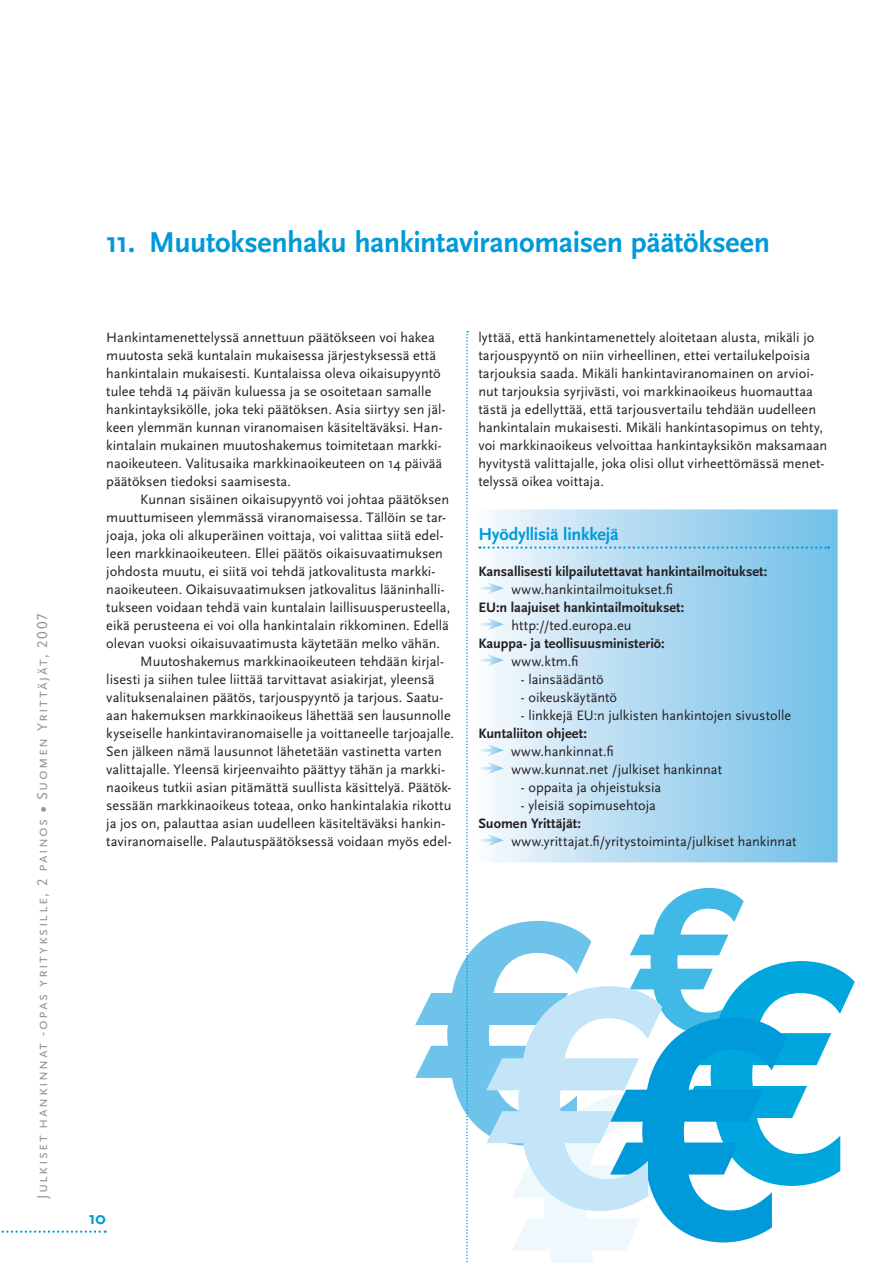
<style>
.page{position:relative;width:893px;height:1263px;background:#fff}
.page>*{position:absolute;margin:0;border:0;box-sizing:border-box;transform-origin:0 0}
.t1{font:700 30px "Scala Sans";letter-spacing:-.01em;color:#009ad9}
.t2{font:700 18px "Scala Sans";letter-spacing:-.01em;color:#009ad9}
.t3{font:15px "Scala Sans Caps";letter-spacing:.1em;color:#939598}
.t4{font:14.25px/18px "Scala Sans";color:#231f20}
.t5{font:700 14.25px "Scala Sans";color:#231f20}
.s1{font-family:"Scala Sans";font-weight:700}
</style>
<div class="page">
<svg style="left:415px;top:331px;width:440px;height:932px"></svg>
<svg style="left:1px;top:1230px;width:105px;height:3px"></svg>
<p class="t3" style="left:33px;top:1199px;width:587px;rotate:-90deg">Julkiset hankinnat -opas yrityksille, 2 painos <span class="s1">•</span> Suomen Yrittäjät, 2007</p>
<h1 class="t1" style="left:106px;top:230px;width:665px">11. Muutoksenhaku hankintaviranomaisen päätökseen</h1>
<p class="t4" style="left:106px;top:329px;width:341px">Hankintamenettelyssä annettuun päätökseen voi hakea muutosta sekä kuntalain mukaisessa järjestyksessä että hankintalain mukaisesti. Kuntalaissa oleva oikaisupyyntö tulee tehdä 14 päivän kuluessa ja se osoitetaan samalle hankintayksikölle, joka teki päätöksen. Asia siirtyy sen jäl&shy;keen ylemmän kunnan viranomaisen käsiteltäväksi. Han&shy;kintalain mukainen muutoshakemus toimitetaan markki&shy;naoikeuteen. Valitusaika markkinaoikeuteen on 14 päivää päätöksen tiedoksi saamisesta.</p>
<p class="t4" style="left:140px;top:491px;width:310px">Kunnan sisäinen oikaisupyyntö voi johtaa päätöksen</p>
<p class="t4" style="left:106px;top:509px;width:341px">muuttumiseen ylemmässä viranomaisessa. Tällöin se tar-</p>
<p class="t4" style="left:106px;top:527px;width:339px">joaja, joka oli alkuperäinen voittaja, voi valittaa siitä edel-</p>
<p class="t4" style="left:106px;top:545px;width:338px">leen markkinaoikeuteen. Ellei päätös oikaisuvaatimuksen</p>
<p class="t4" style="left:106px;top:563px;width:331px">johdosta muutu, ei siitä voi tehdä jatkovalitusta markki-</p>
<p class="t4" style="left:106px;top:581px;width:340px">naoikeuteen. Oikaisuvaatimuksen jatkovalitus lääninhalli-</p>
<p class="t4" style="left:106px;top:599px;width:346px">tukseen voidaan tehdä vain kuntalain laillisuusperusteella,</p>
<p class="t4" style="left:106px;top:617px;width:344px">eikä perusteena ei voi olla hankintalain rikkominen. Edellä</p>
<p class="t4" style="left:106px;top:635px;width:335px">olevan vuoksi oikaisuvaatimusta käytetään melko vähän.</p>
<p class="t4" style="left:140px;top:653px;width:305px">Muutoshakemus markkinaoikeuteen tehdään kirjal-</p>
<p class="t4" style="left:106px;top:671px;width:330px">lisesti ja siihen tulee liittää tarvittavat asiakirjat, yleensä</p>
<p class="t4" style="left:106px;top:689px;width:339px">valituksenalainen päätös, tarjouspyyntö ja tarjous. Saatu-</p>
<p class="t4" style="left:106px;top:707px;width:346px">aan hakemuksen markkinaoikeus lähettää sen lausunnolle</p>
<p class="t4" style="left:106px;top:725px;width:349px">kyseiselle hankintaviranomaiselle ja voittaneelle tarjoajalle.</p>
<p class="t4" style="left:106px;top:743px;width:337px">Sen jälkeen nämä lausunnot lähetetään vastinetta varten</p>
<p class="t4" style="left:106px;top:761px;width:340px">valittajalle. Yleensä kirjeenvaihto päättyy tähän ja markki-</p>
<p class="t4" style="left:106px;top:779px;width:347px">naoikeus tutkii asian pitämättä suullista käsittelyä. Päätök-</p>
<p class="t4" style="left:106px;top:797px;width:347px">sessään markkinaoikeus toteaa, onko hankintalakia rikottu</p>
<p class="t4" style="left:106px;top:815px;width:341px">ja jos on, palauttaa asian uudelleen käsiteltäväksi hankin-</p>
<p class="t4" style="left:106px;top:833px;width:347px">taviranomaiselle. Palautuspäätöksessä voidaan myös edel-</p>
<p class="t4" style="left:478px;top:329px;width:350px">lyttää, että hankintamenettely aloitetaan alusta, mikäli jo tarjouspyyntö on niin virheellinen, ettei vertailukelpoisia tarjouksia saada. Mikäli hankintaviranomainen on arvioi&shy;nut tarjouksia syrjivästi, voi markkinaoikeus huomauttaa tästä ja edellyttää, että tarjousvertailu tehdään uudelleen hankintalain mukaisesti. Mikäli hankintasopimus on tehty, voi markkinaoikeus velvoittaa hankintayksikön maksamaan hyvitystä valittajalle, joka olisi ollut virheettömässä menet&shy;telyssä oikea voittaja.</p>
<p class="t2" style="left:478px;top:527px;width:142px">Hyödyllisiä linkkejä</p>
<p class="t5" style="left:478px;top:566px;width:291px">Kansallisesti kilpailutettavat hankintailmoitukset:</p>
<p class="t4" style="left:511px;top:581px;width:163px">www.hankintailmoitukset.fi</p>
<p class="t5" style="left:478px;top:602px;width:208px">EU:n laajuiset hankintailmoitukset:</p>
<p class="t4" style="left:511px;top:617px;width:122px">http://ted.europa.eu</p>
<p class="t5" style="left:478px;top:638px;width:188px">Kauppa- ja teollisuusministeriö:</p>
<p class="t4" style="left:511px;top:653px;width:68px">www.ktm.fi</p>
<p class="t4" style="left:521px;top:671px;width:84px">- lainsäädäntö</p>
<p class="t4" style="left:521px;top:689px;width:98px">- oikeuskäytäntö</p>
<p class="t4" style="left:521px;top:707px;width:272px">- linkkejä EU:n julkisten hankintojen sivustolle</p>
<p class="t5" style="left:478px;top:728px;width:110px">Kuntaliiton ohjeet:</p>
<p class="t4" style="left:511px;top:743px;width:213px">www.hankinnat.fi<br>www.kunnat.net /julkiset hankinnat</p>
<p class="t4" style="left:521px;top:779px;width:142px">- oppaita ja ohjeistuksia</p>
<p class="t4" style="left:521px;top:797px;width:137px">- yleisiä sopimusehtoja</p>
<p class="t5" style="left:478px;top:818px;width:104px">Suomen Yrittäjät:</p>
<p class="t4" style="left:511px;top:833px;width:287px">www.yrittajat.fi/yritystoiminta/julkiset hankinnat</p>
<p class="t2" style="left:89px;top:1211px;width:19px">10</p>
</div>
